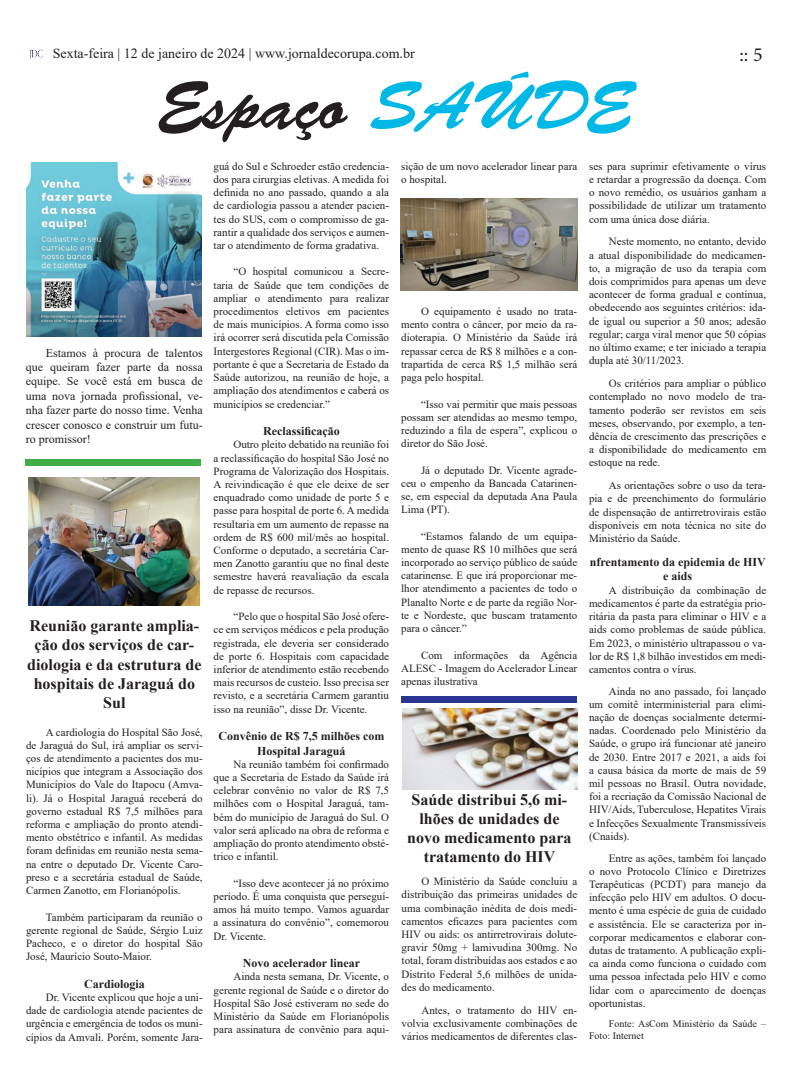
<style>
.page{position:relative;width:791px;height:1078px;background:#fff}
.page>*{position:absolute;margin:0;border:0;box-sizing:border-box;transform-origin:0 0}
.t1{font:68px "Brush Script Std";color:#231f20}
.t2{font:20px "Minion Pro";color:#231f20}
.t3{font:700 16px/19.2px "Times New Roman";color:#231f20;text-align:center}
.t4{font:14px "Times New Roman";color:#231f20}
.t5{font:12px/14.4px "Times New Roman";color:#231f20;text-align:justify}
.t6{font:700 12px/14.4px "Times New Roman";color:#231f20;text-align:center}
.t7{font:11px/13.2px "Times New Roman";color:#231f20;text-align:justify}
.t8{font:10px/12px "Times New Roman";color:#231f20}
.s1{color:#00b8e5}
</style>
<div class="page">
<svg style="left:30px;top:50px;width:13px;height:9px"></svg>
<div style="left:401px;top:695px;width:176px;height:7px;background:#2a3594"></div>
<div style="left:25px;top:459px;width:176px;height:7px;background:#40ae49"></div>
<img style="left:27px;top:162px;width:174px;height:175px">
<img style="left:28px;top:477px;width:171px;height:128px">
<img style="left:401px;top:198px;width:176px;height:92px">
<img style="left:403px;top:708px;width:174px;height:80px">
<p class="t4" style="left:53px;top:43px;width:363px">Sexta-feira | 12 de janeiro de 2024 | www.jornaldecorupa.com.br</p>
<h2 class="t2" style="left:739px;top:42px;width:25px">:: 5</h2>
<h1 class="t1" style="left:157px;top:68px;width:478px">Espaço <span class="s1">SAÚDE</span></h1>
<p class="t5" style="left:26px;top:345px;width:178px;text-indent:20px">Estamos à procura de talentos que queiram fazer parte da nossa equipe. Se você está em busca de uma nova jornada profissional, ve&shy;nha fazer parte do nosso time. Venha crescer conosco e construir um futu&shy;ro promissor!</p>
<h3 class="t3" style="left:27px;top:615px;width:176px">Reunião garante amplia&shy;ção dos serviços de car&shy;diologia e da estrutura de hospitais de Jaraguá do<br>Sul</h3>
<p class="t7" style="left:26px;top:724px;width:178px;text-indent:20px">A cardiologia do Hospital São José, de Jaraguá do Sul, irá ampliar os servi&shy;ços de atendimento a pacientes dos mu&shy;nicípios que integram a Associação dos Municípios do Vale do Itapocu (Amva&shy;li). Já o Hospital Jaraguá receberá do governo estadual R$ 7,5 milhões para reforma e ampliação do pronto atendi&shy;mento obstétrico e infantil. As medidas foram definidas em reunião nesta sema&shy;na entre o deputado Dr. Vicente Caro&shy;preso e a secretária estadual de Saúde, Carmen Zanotto, em Florianópolis.</p>
<p class="t7" style="left:26px;top:909px;width:178px;text-indent:20px">Também participaram da reunião o gerente regional de Saúde, Sérgio Luiz Pacheco, e o diretor do hospital São José, Maurício Souto-Maior.</p>
<p class="t6" style="left:84px;top:975px;width:62px">Cardiologia</p>
<p class="t7" style="left:26px;top:990px;width:178px;text-indent:20px">Dr. Vicente explicou que hoje a uni&shy;dade de cardiologia atende pacientes de urgência e emergência de todos os muni&shy;cípios da Amvali. Porém, somente Jara-</p>
<p class="t7" style="left:214px;top:159px;width:177px">guá do Sul e Schroeder estão credencia&shy;dos para cirurgias eletivas. A medida foi definida no ano passado, quando a ala de cardiologia passou a atender pacien&shy;tes do SUS, com o compromisso de ga&shy;rantir a qualidade dos serviços e aumen&shy;tar o atendimento de forma gradativa.</p>
<p class="t7" style="left:214px;top:265px;width:177px;text-indent:20px">“O hospital comunicou a Secre&shy;taria de Saúde que tem condições de ampliar o atendimento para realizar procedimentos eletivos em pacientes de mais municípios. A forma como isso irá ocorrer será discutida pela Comissão Intergestores Regional (CIR). Mas o im&shy;portante é que a Secretaria de Estado da Saúde autorizou, na reunião de hoje, a ampliação dos atendimentos e caberá os municípios se credenciar.”</p>
<p class="t6" style="left:263px;top:423px;width:78px">Reclassificação</p>
<p class="t7" style="left:214px;top:437px;width:177px;text-indent:20px">Outro pleito debatido na reunião foi a reclassificação do hospital São José no Programa de Valorização dos Hospitais.<br>A reivindicação é que ele deixe de ser enquadrado como unidade de porte 5 e passe para hospital de porte 6. A medida resultaria em um aumento de repasse na ordem de R$ 600 mil/mês ao hospital.<br>Conforme o deputado, a secretária Car&shy;men Zanotto garantiu que no final deste semestre haverá reavaliação da escala de repasse de recursos.</p>
<p class="t7" style="left:214px;top:609px;width:177px;text-indent:20px">“Pelo que o hospital São José ofere&shy;ce em serviços médicos e pela produção registrada, ele deveria ser considerado de porte 6. Hospitais com capacidade inferior de atendimento estão recebendo mais recursos de custeio. Isso precisa ser revisto, e a secretária Carmem garantiu isso na reunião”, disse Dr. Vicente.</p>
<p class="t6" style="left:218px;top:728px;width:167px">Convênio de R$ 7,5 milhões com<br>Hospital Jaraguá</p>
<p class="t7" style="left:214px;top:757px;width:177px;text-indent:20px">Na reunião também foi confirmado que a Secretaria de Estado da Saúde irá celebrar convênio no valor de R$ 7,5 milhões com o Hospital Jaraguá, tam&shy;bém do município de Jaraguá do Sul. O valor será aplicado na obra de reforma e ampliação do pronto atendimento obsté&shy;trico e infantil.</p>
<p class="t7" style="left:214px;top:875px;width:177px;text-indent:20px">“Isso deve acontecer já no próximo período. É uma conquista que perseguí&shy;amos há muito tempo. Vamos aguardar a assinatura do convênio”, comemorou Dr. Vicente.</p>
<p class="t6" style="left:243px;top:955px;width:119px">Novo acelerador linear</p>
<p class="t7" style="left:214px;top:969px;width:177px;text-indent:20px">Ainda nesta semana, Dr. Vicente, o gerente regional de Saúde e o diretor do Hospital São José estiveram no sede do Ministério da Saúde em Florianópolis para assinatura de convênio para aqui-</p>
<p class="t7" style="left:401px;top:159px;width:178px">sição de um novo acelerador linear para o hospital.</p>
<p class="t7" style="left:401px;top:304px;width:178px;text-indent:20px">O equipamento é usado no trata&shy;mento contra o câncer, por meio da ra&shy;dioterapia. O Ministério da Saúde irá repassar cerca de R$ 8 milhões e a con&shy;trapartida de cerca R$ 1,5 milhão será paga pelo hospital.</p>
<p class="t7" style="left:401px;top:397px;width:178px;text-indent:20px">“Isso vai permitir que mais pessoas possam ser atendidas ao mesmo tempo, reduzindo a fila de espera”, explicou o diretor do São José.</p>
<p class="t7" style="left:401px;top:463px;width:178px;text-indent:20px">Já o deputado Dr. Vicente agrade&shy;ceu o empenho da Bancada Catarinen&shy;se, em especial da deputada Ana Paula Lima (PT).</p>
<p class="t7" style="left:401px;top:529px;width:178px;text-indent:20px">“Estamos falando de um equipa&shy;mento de quase R$ 10 milhões que será incorporado ao serviço público de saúde catarinense. E que irá proporcionar me&shy;lhor atendimento a pacientes de todo o Planalto Norte e de parte da região Nor&shy;te e Nordeste, que buscam tratamento para o câncer.”</p>
<p class="t7" style="left:401px;top:647px;width:178px;text-indent:20px">Com informações da Agência ALESC - Imagem do Acelerador Linear apenas ilustrativa</p>
<h3 class="t3" style="left:407px;top:789px;width:166px">Saúde distribui 5,6 mi&shy;lhões de unidades de novo medicamento para tratamento do HIV</h3>
<p class="t7" style="left:402px;top:874px;width:177px;text-indent:20px">O Ministério da Saúde concluiu a distribuição das primeiras unidades de uma combinação inédita de dois medi&shy;camentos eficazes para pacientes com HIV ou aids: os antirretrovirais dolute&shy;gravir 50mg + lamivudina 300mg. No total, foram distribuídas aos estados e ao Distrito Federal 5,6 milhões de unida&shy;des do medicamento.</p>
<p class="t7" style="left:402px;top:1002px;width:177px;text-indent:20px">Antes, o tratamento do HIV en&shy;volvia exclusivamente combinações de vários medicamentos de diferentes clas-</p>
<p class="t7" style="left:589px;top:159px;width:179px">ses para suprimir efetivamente o vírus e retardar a progressão da doença. Com o novo remédio, os usuários ganham a possibilidade de utilizar um tratamento com uma única dose diária.</p>
<p class="t7" style="left:589px;top:235px;width:179px;text-indent:20px">Neste momento, no entanto, devido a atual disponibilidade do medicamen&shy;to, a migração de uso da terapia com dois comprimidos para apenas um deve acontecer de forma gradual e contínua, obedecendo aos seguintes critérios: ida&shy;de igual ou superior a 50 anos; adesão regular; carga viral menor que 50 cópias no último exame; e ter iniciado a terapia dupla até 30/11/2023.</p>
<p class="t7" style="left:589px;top:376px;width:179px;text-indent:20px">Os critérios para ampliar o público contemplado no novo modelo de tra&shy;tamento poderão ser revistos em seis meses, observando, por exemplo, a ten&shy;dência de crescimento das prescrições e a disponibilidade do medicamento em estoque na rede.</p>
<p class="t7" style="left:589px;top:478px;width:179px;text-indent:20px">As orientações sobre o uso da tera&shy;pia e de preenchimento do formulário de dispensação de antirretrovirais estão disponíveis em nota técnica no site do Ministério da Saúde.</p>
<p class="t6" style="left:590px;top:554px;width:177px">nfrentamento da epidemia de HIV e aids</p>
<p class="t7" style="left:589px;top:583px;width:179px;text-indent:20px">A distribuição da combinação de medicamentos é parte da estratégia prio&shy;ritária da pasta para eliminar o HIV e a aids como problemas de saúde pública.<br>Em 2023, o ministério ultrapassou o va&shy;lor de R$ 1,8 bilhão investidos em medi&shy;camentos contra o vírus.</p>
<p class="t7" style="left:589px;top:683px;width:179px;text-indent:20px">Ainda no ano passado, foi lançado um comitê interministerial para elimi&shy;nação de doenças socialmente determi&shy;nadas. Coordenado pelo Ministério da Saúde, o grupo irá funcionar até janeiro de 2030. Entre 2017 e 2021, a aids foi a causa básica da morte de mais de 59 mil pessoas no Brasil. Outra novidade, foi a recriação da Comissão Nacional de HIV/Aids, Tuberculose, Hepatites Virais e Infecções Sexualmente Transmissíveis (Cnaids).</p>
<p class="t7" style="left:589px;top:850px;width:179px;text-indent:20px">Entre as ações, também foi lançado o novo Protocolo Clínico e Diretrizes Terapêuticas (PCDT) para manejo da infecção pelo HIV em adultos. O docu&shy;mento é uma espécie de guia de cuidado e assistência. Ele se caracteriza por in&shy;corporar medicamentos e elaborar con&shy;dutas de tratamento. A publicação expli&shy;ca ainda como funciona o cuidado com uma pessoa infectada pelo HIV e como lidar com o aparecimento de doenças oportunistas.</p>
<p class="t8" style="left:589px;top:1017px;width:179px;text-indent:20px">Fonte: AsCom Ministério da Saúde –<br>Foto: Internet</p>
</div>
